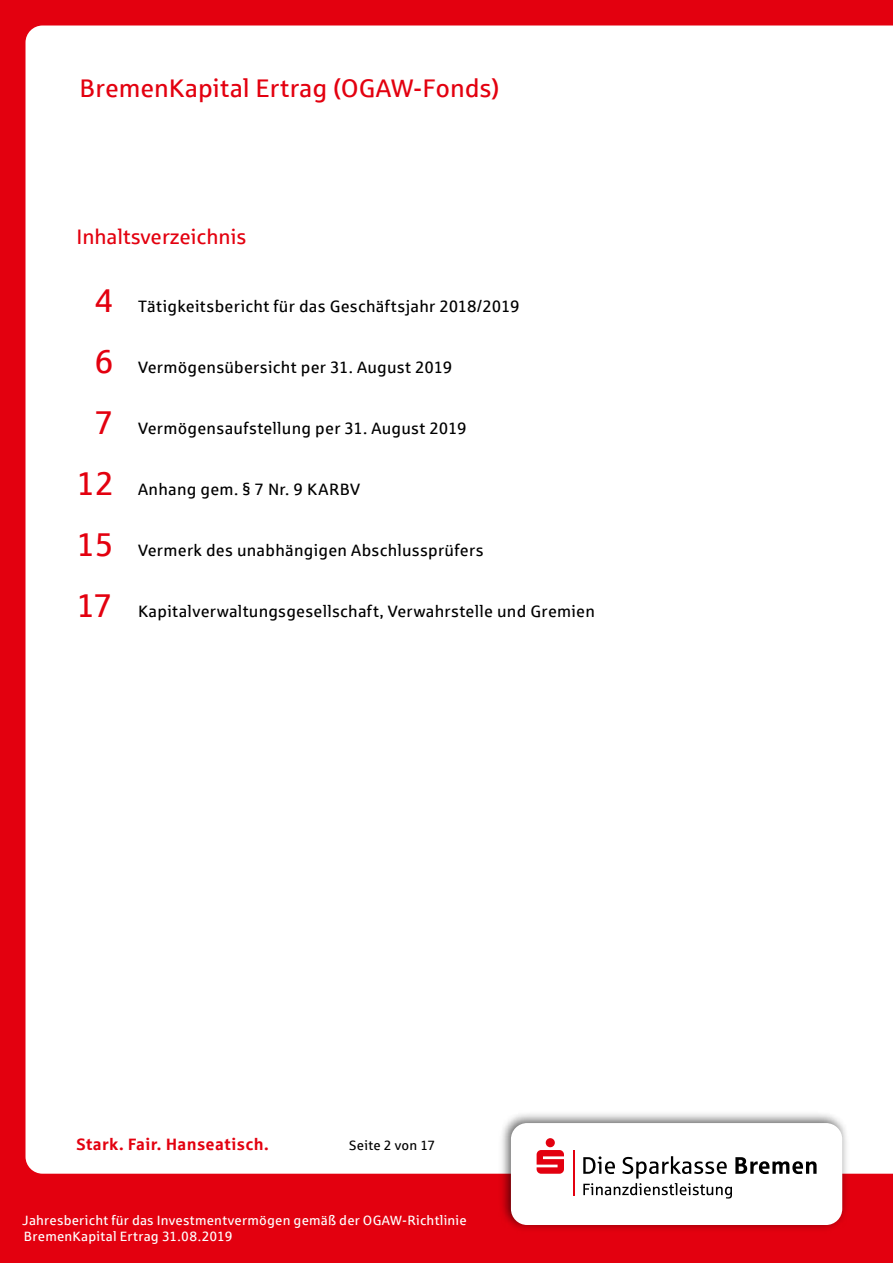
<style>
.page{position:relative;width:893px;height:1263px;background:#e3000f}
.page>*{position:absolute;margin:0;border:0;box-sizing:border-box;transform-origin:0 0}
.t1{font:25.5px "Sparkasse Rg";color:#e3000f}
.t2{font:21px "Sparkasse Rg";color:#e3000f}
.t3{font:16.5px "Sparkasse Rg";letter-spacing:.015em;color:#000}
.t4{font:700 16.5px "Sparkasse Rg";letter-spacing:.015em;color:#e3000f}
.t5{font:13.5px/16.2px "Sparkasse Rg";letter-spacing:.015em;color:#fff}
.t6{font:13.5px "Sparkasse Rg";letter-spacing:.015em;color:#000}
.s1{font-size:33px;color:#e3000f}
</style>
<div class="page">
<div style="left:26px;top:26px;width:867px;height:1148px;background:#fff"></div>
<img style="left:496px;top:1108px;width:357px;height:121px">
<div style="left:511px;top:1123px;width:331px;height:102px;background:#fff;border-radius:16px"></div>
<div style="left:546px;top:1138px;width:9px;height:9px;background:#e3000f;border-radius:50%"></div>
<svg style="left:537px;top:1150px;width:27px;height:24px"></svg>
<svg style="left:583px;top:1156px;width:233px;height:42px"></svg>
<hr style="left:573px;top:1150px;width:2px;height:45px;background:#e3000f">
<h1 class="t1" style="left:80px;top:72px;width:421px">BremenKapital Ertrag (OGAW-Fonds)</h1>
<p class="t2" style="left:77px;top:224px;width:172px">Inhaltsverzeichnis</p>
<p class="t3" style="left:95px;top:296px;width:426px"><span class="s1">4</span> Tätigkeitsbericht für das Geschäftsjahr 2018/2019</p>
<p class="t3" style="left:95px;top:357px;width:359px"><span class="s1">6</span> Vermögensübersicht per 31. August 2019</p>
<p class="t3" style="left:95px;top:418px;width:374px"><span class="s1">7</span> Vermögensaufstellung per 31. August 2019</p>
<p class="t3" style="left:77px;top:479px;width:285px"><span class="s1">12</span> Anhang gem. § 7 Nr. 9 KARBV</p>
<p class="t3" style="left:77px;top:540px;width:409px"><span class="s1">15</span> Vermerk des unabhängigen Abschlussprüfers</p>
<p class="t3" style="left:77px;top:601px;width:520px"><span class="s1">17</span> Kapitalverwaltungsgesellschaft, Verwahrstelle und Gremien</p>
<p class="t4" style="left:76px;top:1133px;width:194px">Stark. Fair. Hanseatisch.</p>
<p class="t6" style="left:349px;top:1137px;width:88px">Seite 2 von 17</p>
<p class="t5" style="left:22px;top:1212px;width:446px">Jahresbericht für das Investmentvermögen gemäß der OGAW-Richtlinie<br>BremenKapital Ertrag 31.08.2019</p>
</div>
